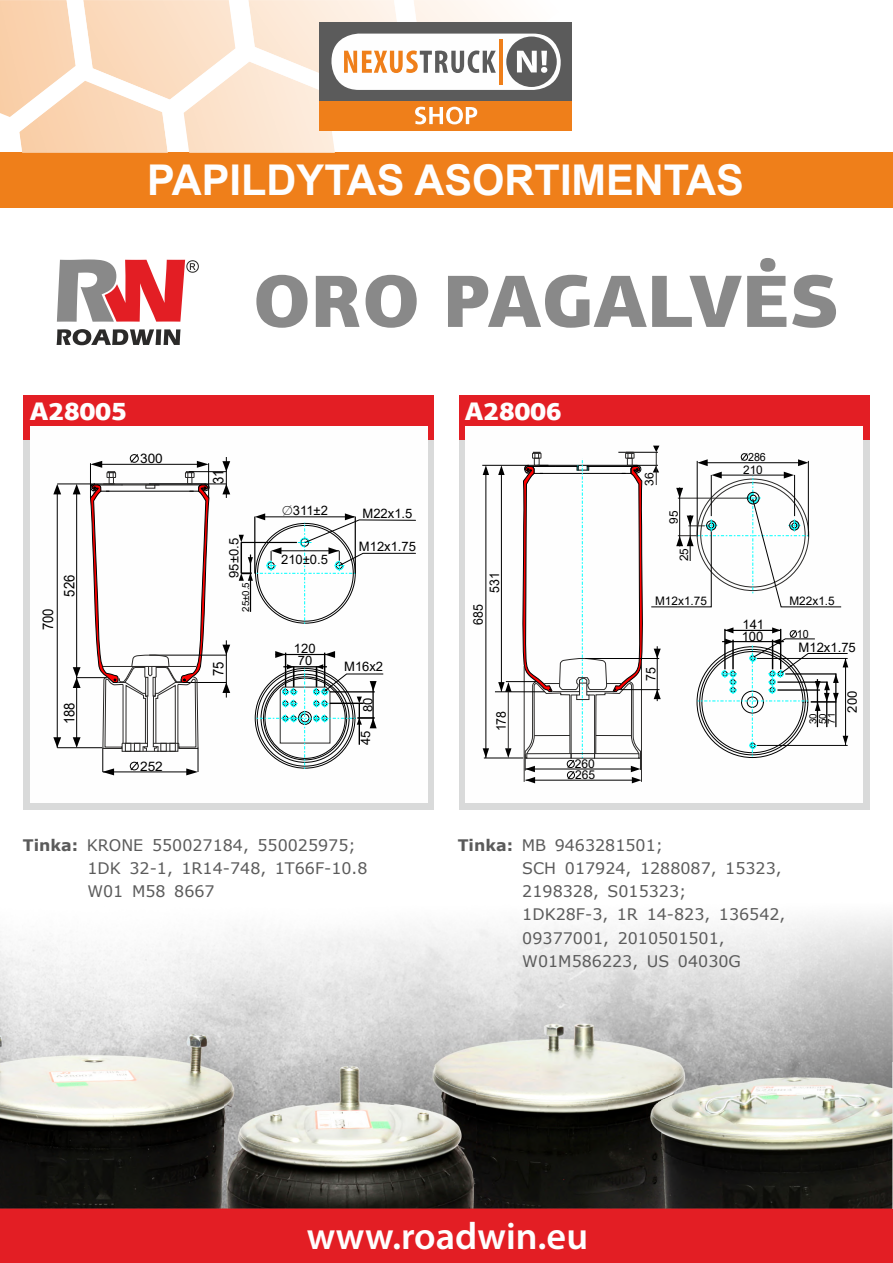
<style>
.page{position:relative;width:893px;height:1263px;background:#fff}
.page>*{position:absolute;margin:0;border:0;box-sizing:border-box;transform-origin:0 0}
.t1{font:900 73.95px "PF Agora Sans Pro";color:#898989}
.t2{font:700 42.45px "Arial";color:#fefefe}
.t3{font:600 38.25px "Myriad Pro";color:#fefefe}
.t4{font:900 25.5px "PF Agora Sans Pro";color:#fefefe}
.t5{font:15.9px/23.2px "Verdana";color:#5b5b5b}
.t6{font:14.7px "Arial";color:#000;scale:.89 1}
.t7{font:13.35px "Arial";color:#000;scale:.93 1}
.t8{font:13.05px/12.8px "Arial";color:#000;text-align:center}
.t9{font:13.05px "Arial";color:#000;scale:1.04 1}
.t10{font:12.15px "Arial";color:#000}
.t11{font:12px "Arial";color:#000}
.t12{font:11.85px "Arial";color:#000}
.t13{font:11.25px "Arial";color:#000;scale:.95 1}
.t14{font:9.9px/9.8px "Arial";color:#000}
.t15{font:9.75px "Arial";color:#000}
.s1{font-family:"Montserrat";font-weight:200}
.s2{font-weight:700}
</style>
<div class="page">
<img style="left:0;top:593px;width:893px;height:473px">
<div style="left:0;top:152px;width:893px;height:56px;background:#ef7f1a"></div>
<img style="left:83px;top:0;width:152px;height:96px">
<img style="left:248px;top:0;width:149px;height:62px">
<img style="left:184px;top:62px;width:154px;height:90px">
<img style="left:0;top:0;width:76px;height:117px">
<img style="left:19px;top:81px;width:155px;height:71px">
<div style="left:320px;top:22px;width:252px;height:79px;background:#5b5b5b"></div>
<svg style="left:331px;top:33px;width:230px;height:57px"></svg>
<div style="left:320px;top:101px;width:252px;height:29px;background:#ef7f1a"></div>
<svg style="left:415px;top:107px;width:62px;height:17px"></svg>
<div style="left:0;top:1208px;width:893px;height:55px;background:#e31e24"></div>
<svg style="left:57px;top:329px;width:124px;height:16px"></svg>
<svg style="left:57px;top:259px;width:142px;height:63px"></svg>
<div style="left:23px;top:413px;width:411px;height:396px;background:#d9dada"></div>
<div style="left:23px;top:395px;width:411px;height:45px;background:#e31e24"></div>
<div style="left:30px;top:426px;width:397px;height:376px;background:#fefefe"></div>
<div style="left:459px;top:413px;width:410px;height:396px;background:#d9dada"></div>
<div style="left:459px;top:395px;width:410px;height:45px;background:#e31e24"></div>
<div style="left:465px;top:426px;width:398px;height:376px;background:#fefefe"></div>
<img style="left:394px;top:1014px;width:87px;height:194px">
<img style="left:0;top:1034px;width:237px;height:174px">
<img style="left:851px;top:1062px;width:42px;height:146px">
<img style="left:224px;top:1066px;width:251px;height:142px">
<hr style="left:184px;top:682px;width:42px;height:1px;background:#000">
<hr style="left:149px;top:655px;width:77px;height:1px;background:#000">
<svg style="left:220px;top:645px;width:10px;height:10px"></svg>
<svg style="left:222px;top:683px;width:9px;height:10px"></svg>
<hr style="left:226px;top:640px;width:1px;height:57px;background:#000">
<hr style="left:149px;top:484px;width:77px;height:1px;background:#000">
<svg style="left:53px;top:454px;width:157px;height:322px"></svg>
<hr style="left:189px;top:471px;width:37px;height:1px;background:#000">
<svg style="left:220px;top:461px;width:11px;height:11px"></svg>
<svg style="left:218px;top:484px;width:12px;height:10px"></svg>
<hr style="left:226px;top:457px;width:1px;height:41px;background:#000">
<svg style="left:238px;top:513px;width:178px;height:111px"></svg>
<svg style="left:255px;top:651px;width:128px;height:118px"></svg>
<svg style="left:481px;top:446px;width:370px;height:763px"></svg>
<h2 class="t2" style="left:147px;top:164px;width:598px">PAPILDYTAS ASORTIMENTAS</h2>
<h1 class="t1" style="left:253px;top:271px;width:587px">ORO PAGALVĖS</h1>
<h3 class="t4" style="left:30px;top:401px;width:98px">A28005</h3>
<h3 class="t4" style="left:465px;top:401px;width:98px">A28006</h3>
<p class="t6" style="left:42px;top:630px;width:26px;rotate:-90deg">700</p>
<p class="t6" style="left:64px;top:597px;width:26px;rotate:-90deg">526</p>
<p class="t6" style="left:64px;top:724px;width:26px;rotate:-90deg">188</p>
<p class="t9" style="left:140px;top:453px;width:23px">300</p>
<p class="t9" style="left:140px;top:761px;width:23px">252</p>
<p class="t6" style="left:213px;top:484px;width:17px;rotate:-90deg">31</p>
<p class="t8" style="left:229px;top:578px;width:41px;rotate:-90deg">95±0.5</p>
<p class="t15" style="left:242px;top:612px;width:31px;rotate:-90deg">25±0.5</p>
<p class="t6" style="left:213px;top:676px;width:18px;rotate:-90deg">75</p>
<p class="t8" style="left:282px;top:505px;width:47px"><span class="s1">Ø</span>311±2</p>
<p class="t8" style="left:281px;top:554px;width:48px">210±0.5</p>
<p class="t8" style="left:363px;top:508px;width:51px">M22x1.5</p>
<p class="t8" style="left:359px;top:541px;width:59px">M12x1.75</p>
<p class="t8" style="left:294px;top:643px;width:23px">120<br>70</p>
<p class="t8" style="left:344px;top:661px;width:41px">M16x2</p>
<p class="t8" style="left:363px;top:712px;width:16px;rotate:-90deg">80</p>
<p class="t8" style="left:360px;top:745px;width:16px;rotate:-90deg">45</p>
<p class="t7" style="left:489px;top:593px;width:24px;rotate:-90deg">531</p>
<p class="t7" style="left:473px;top:625px;width:24px;rotate:-90deg">685</p>
<p class="t7" style="left:496px;top:731px;width:24px;rotate:-90deg">178</p>
<p class="t10" style="left:575px;top:759px;width:22px">260</p>
<p class="t10" style="left:575px;top:770px;width:22px">265</p>
<p class="t11" style="left:645px;top:486px;width:15px;rotate:-90deg">36</p>
<p class="t12" style="left:669px;top:523px;width:15px;rotate:-90deg">95</p>
<p class="t12" style="left:680px;top:561px;width:15px;rotate:-90deg">25</p>
<p class="t12" style="left:655px;top:596px;width:53px">M12x1.75</p>
<p class="t7" style="left:646px;top:681px;width:16px;rotate:-90deg">75</p>
<p class="t13" style="left:748px;top:453px;width:20px">286</p>
<p class="t12" style="left:743px;top:466px;width:21px">210</p>
<p class="t12" style="left:789px;top:597px;width:47px">M22x1.5</p>
<p class="t8" style="left:742px;top:620px;width:24px;line-height:11.6px;text-align:left">141<br>100</p>
<p class="t13" style="left:797px;top:630px;width:14px">10</p>
<p class="t8" style="left:798px;top:642px;width:59px">M12x1.75</p>
<p class="t14" style="left:809px;top:724px;width:12px;rotate:-90deg">30<br>50</p>
<p class="t14" style="left:827px;top:723px;width:12px;rotate:-90deg">71</p>
<p class="t8" style="left:847px;top:713px;width:23px;rotate:-90deg">200</p>
<p class="t5" style="left:87px;top:835px;width:282px;text-indent:-65px"><span class="s2">Tinka:</span> KRONE 550027184, 550025975;<br>1DK 32-1, 1R14-748, 1T66F-10.8<br>W01 M58 8667</p>
<p class="t5" style="left:522px;top:835px;width:265px;text-indent:-65px"><span class="s2">Tinka:</span> MB 9463281501;<br>SCH 017924, 1288087, 15323,<br>2198328, S015323;<br>1DK28F-3, 1R 14-823, 136542,<br>09377001, 2010501501,<br>W01M586223, US 04030G</p>
<h3 class="t3" style="left:307px;top:1220px;width:283px">www.roadwin.eu</h3>
</div>
